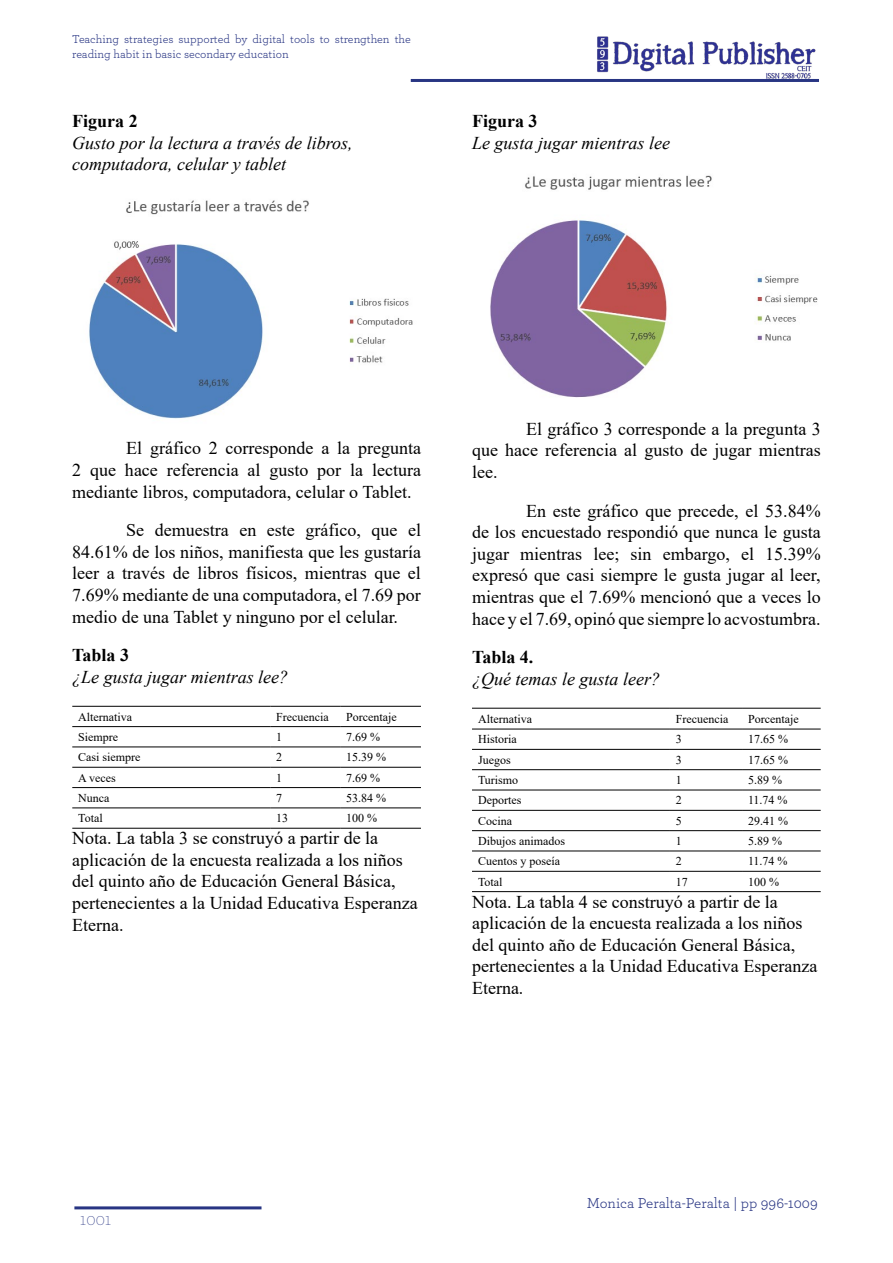
<style>
.page{position:relative;width:893px;height:1263px;background:#fff}
.page>*{position:absolute;margin:0;border:0;box-sizing:border-box;transform-origin:0 0}
.t1{font:18px/21.6px "Times New Roman";color:#000;text-align:justify}
.t2{font:italic 18px/21.6px "Times New Roman";color:#000}
.t3{font:700 18px "Times New Roman";color:#000}
.t4{font:200 18px "Archer";color:#283583}
.t5{font:15px "Archer";color:#283583}
.t6{font:12px "Times New Roman";color:#000}
.t7{font:12px/14.4px "Archer";color:#283583}
</style>
<div class="page">
<hr style="left:411px;top:79px;width:408px;height:3px;background:#283583">
<img style="left:597px;top:36px;width:219px;height:43px">
<hr style="left:74px;top:1206px;width:187px;height:3px;background:#283583">
<img style="left:89px;top:200px;width:324px;height:219px">
<hr style="left:72px;top:706px;width:198px;height:1px;background:#000">
<hr style="left:270px;top:706px;width:70px;height:1px;background:#000">
<hr style="left:340px;top:706px;width:81px;height:1px;background:#000">
<hr style="left:72px;top:726px;width:198px;height:1px;background:#000">
<hr style="left:270px;top:726px;width:70px;height:1px;background:#000">
<hr style="left:340px;top:726px;width:81px;height:1px;background:#000">
<hr style="left:72px;top:746px;width:198px;height:1px;background:#000">
<hr style="left:270px;top:746px;width:70px;height:1px;background:#000">
<hr style="left:340px;top:746px;width:81px;height:1px;background:#000">
<hr style="left:72px;top:767px;width:198px;height:1px;background:#000">
<hr style="left:270px;top:767px;width:70px;height:1px;background:#000">
<hr style="left:340px;top:767px;width:81px;height:1px;background:#000">
<hr style="left:72px;top:787px;width:198px;height:1px;background:#000">
<hr style="left:270px;top:787px;width:70px;height:1px;background:#000">
<hr style="left:340px;top:787px;width:81px;height:1px;background:#000">
<hr style="left:72px;top:807px;width:198px;height:1px;background:#000">
<hr style="left:270px;top:807px;width:70px;height:1px;background:#000">
<hr style="left:340px;top:807px;width:81px;height:1px;background:#000">
<hr style="left:72px;top:828px;width:198px;height:1px;background:#000">
<hr style="left:270px;top:828px;width:70px;height:1px;background:#000">
<hr style="left:340px;top:828px;width:81px;height:1px;background:#000">
<img style="left:490px;top:175px;width:328px;height:223px">
<hr style="left:472px;top:708px;width:198px;height:1px;background:#000">
<hr style="left:670px;top:708px;width:72px;height:1px;background:#000">
<hr style="left:742px;top:708px;width:79px;height:1px;background:#000">
<hr style="left:472px;top:729px;width:198px;height:1px;background:#000">
<hr style="left:670px;top:729px;width:72px;height:1px;background:#000">
<hr style="left:742px;top:729px;width:79px;height:1px;background:#000">
<hr style="left:472px;top:749px;width:198px;height:1px;background:#000">
<hr style="left:670px;top:749px;width:72px;height:1px;background:#000">
<hr style="left:742px;top:749px;width:79px;height:1px;background:#000">
<hr style="left:472px;top:769px;width:198px;height:1px;background:#000">
<hr style="left:670px;top:769px;width:72px;height:1px;background:#000">
<hr style="left:742px;top:769px;width:79px;height:1px;background:#000">
<hr style="left:472px;top:790px;width:198px;height:1px;background:#000">
<hr style="left:670px;top:790px;width:72px;height:1px;background:#000">
<hr style="left:742px;top:790px;width:79px;height:1px;background:#000">
<hr style="left:472px;top:810px;width:198px;height:1px;background:#000">
<hr style="left:670px;top:810px;width:72px;height:1px;background:#000">
<hr style="left:742px;top:810px;width:79px;height:1px;background:#000">
<hr style="left:472px;top:830px;width:198px;height:1px;background:#000">
<hr style="left:670px;top:830px;width:72px;height:1px;background:#000">
<hr style="left:742px;top:830px;width:79px;height:1px;background:#000">
<hr style="left:472px;top:851px;width:198px;height:1px;background:#000">
<hr style="left:670px;top:851px;width:72px;height:1px;background:#000">
<hr style="left:742px;top:851px;width:79px;height:1px;background:#000">
<hr style="left:472px;top:871px;width:198px;height:1px;background:#000">
<hr style="left:670px;top:871px;width:72px;height:1px;background:#000">
<hr style="left:742px;top:871px;width:79px;height:1px;background:#000">
<hr style="left:472px;top:891px;width:198px;height:1px;background:#000">
<hr style="left:670px;top:891px;width:72px;height:1px;background:#000">
<hr style="left:742px;top:891px;width:79px;height:1px;background:#000">
<p class="t7" style="left:72px;top:32px;width:340px">Teaching strategies supported by digital tools to strengthen the reading habit in basic secondary education</p>
<p class="t3" style="left:72px;top:108px;width:67px">Figura 2</p>
<p class="t2" style="left:72px;top:131px;width:282px">Gusto por la lectura a través de libros, computadora, celular y tablet</p>
<p class="t3" style="left:472px;top:108px;width:67px">Figura 3</p>
<p class="t2" style="left:472px;top:131px;width:199px">Le gusta jugar mientras lee</p>
<p class="t1" style="left:72px;top:437px;width:350px;text-indent:54px">El gráfico 2 corresponde a la pregunta 2 que hace referencia al gusto por la lectura mediante libros, computadora, celular o Tablet.</p>
<p class="t1" style="left:72px;top:519px;width:350px;text-indent:54px">Se demuestra en este gráfico, que el 84.61% de los niños, manifiesta que les gustaría leer a través de libros físicos, mientras que el 7.69% mediante de una computadora, el 7.69 por medio de una Tablet y ninguno por el celular.</p>
<p class="t3" style="left:72px;top:642px;width:58px">Tabla 3</p>
<p class="t2" style="left:72px;top:666px;width:217px">¿Le gusta jugar mientras lee?</p>
<p class="t6" style="left:78px;top:708px;width:55px">Alternativa</p>
<p class="t6" style="left:276px;top:708px;width:54px">Frecuencia</p>
<p class="t6" style="left:346px;top:708px;width:52px">Porcentaje</p>
<p class="t6" style="left:78px;top:728px;width:41px">Siempre</p>
<p class="t6" style="left:276px;top:728px;width:7px">1</p>
<p class="t6" style="left:346px;top:728px;width:35px">7.69 %</p>
<p class="t6" style="left:78px;top:749px;width:64px">Casi siempre</p>
<p class="t6" style="left:276px;top:749px;width:7px">2</p>
<p class="t6" style="left:346px;top:749px;width:41px">15.39 %</p>
<p class="t6" style="left:78px;top:769px;width:39px">A veces</p>
<p class="t6" style="left:276px;top:769px;width:7px">1</p>
<p class="t6" style="left:346px;top:769px;width:35px">7.69 %</p>
<p class="t6" style="left:78px;top:789px;width:33px">Nunca</p>
<p class="t6" style="left:276px;top:789px;width:7px">7</p>
<p class="t6" style="left:346px;top:789px;width:41px">53.84 %</p>
<p class="t6" style="left:78px;top:810px;width:26px">Total</p>
<p class="t6" style="left:276px;top:810px;width:13px">13</p>
<p class="t6" style="left:346px;top:810px;width:32px">100 %</p>
<p class="t1" style="left:72px;top:827px;width:347px;text-align:left">Nota. La tabla 3 se construyó a partir de la aplicación de la encuesta realizada a los niños del quinto año de Educación General Básica, pertenecientes a la Unidad Educativa Esperanza Eterna.</p>
<p class="t1" style="left:472px;top:417px;width:350px;text-indent:54px">El gráfico 3 corresponde a la pregunta 3 que hace referencia al gusto de jugar mientras lee.</p>
<p class="t1" style="left:472px;top:499px;width:350px;text-indent:54px">En este gráfico que precede, el 53.84% de los encuestado respondió que nunca le gusta jugar mientras lee; sin embargo, el 15.39% expresó que casi siempre le gusta jugar al leer, mientras que el 7.69% mencionó que a veces lo hace y el 7.69, opinó que siempre lo acvostumbra.</p>
<p class="t3" style="left:472px;top:644px;width:63px">Tabla 4.</p>
<p class="t2" style="left:472px;top:667px;width:189px">¿Qué temas le gusta leer?</p>
<p class="t6" style="left:478px;top:710px;width:55px">Alternativa</p>
<p class="t6" style="left:676px;top:710px;width:54px">Frecuencia</p>
<p class="t6" style="left:748px;top:710px;width:52px">Porcentaje</p>
<p class="t6" style="left:478px;top:731px;width:40px">Historia</p>
<p class="t6" style="left:676px;top:731px;width:7px">3</p>
<p class="t6" style="left:748px;top:731px;width:41px">17.65 %</p>
<p class="t6" style="left:478px;top:751px;width:34px">Juegos</p>
<p class="t6" style="left:676px;top:751px;width:7px">3</p>
<p class="t6" style="left:748px;top:751px;width:41px">17.65 %</p>
<p class="t6" style="left:478px;top:771px;width:42px">Turismo</p>
<p class="t6" style="left:676px;top:771px;width:7px">1</p>
<p class="t6" style="left:748px;top:771px;width:35px">5.89 %</p>
<p class="t6" style="left:478px;top:792px;width:45px">Deportes</p>
<p class="t6" style="left:676px;top:792px;width:7px">2</p>
<p class="t6" style="left:748px;top:792px;width:41px">11.74 %</p>
<p class="t6" style="left:478px;top:812px;width:35px">Cocina</p>
<p class="t6" style="left:676px;top:812px;width:7px">5</p>
<p class="t6" style="left:748px;top:812px;width:41px">29.41 %</p>
<p class="t6" style="left:478px;top:832px;width:88px">Dibujos animados</p>
<p class="t6" style="left:676px;top:832px;width:7px">1</p>
<p class="t6" style="left:748px;top:832px;width:35px">5.89 %</p>
<p class="t6" style="left:478px;top:853px;width:83px">Cuentos y poseía</p>
<p class="t6" style="left:676px;top:853px;width:7px">2</p>
<p class="t6" style="left:748px;top:853px;width:41px">11.74 %</p>
<p class="t6" style="left:478px;top:873px;width:26px">Total</p>
<p class="t6" style="left:676px;top:873px;width:13px">17</p>
<p class="t6" style="left:748px;top:873px;width:32px">100 %</p>
<p class="t1" style="left:472px;top:890px;width:347px;text-align:left">Nota. La tabla 4 se construyó a partir de la aplicación de la encuesta realizada a los niños del quinto año de Educación General Básica, pertenecientes a la Unidad Educativa Esperanza Eterna.</p>
<p class="t4" style="left:80px;top:1208px;width:33px">1001</p>
<p class="t5" style="left:587px;top:1193px;width:233px">Monica Peralta-Peralta | pp 996-1009</p>
</div>
